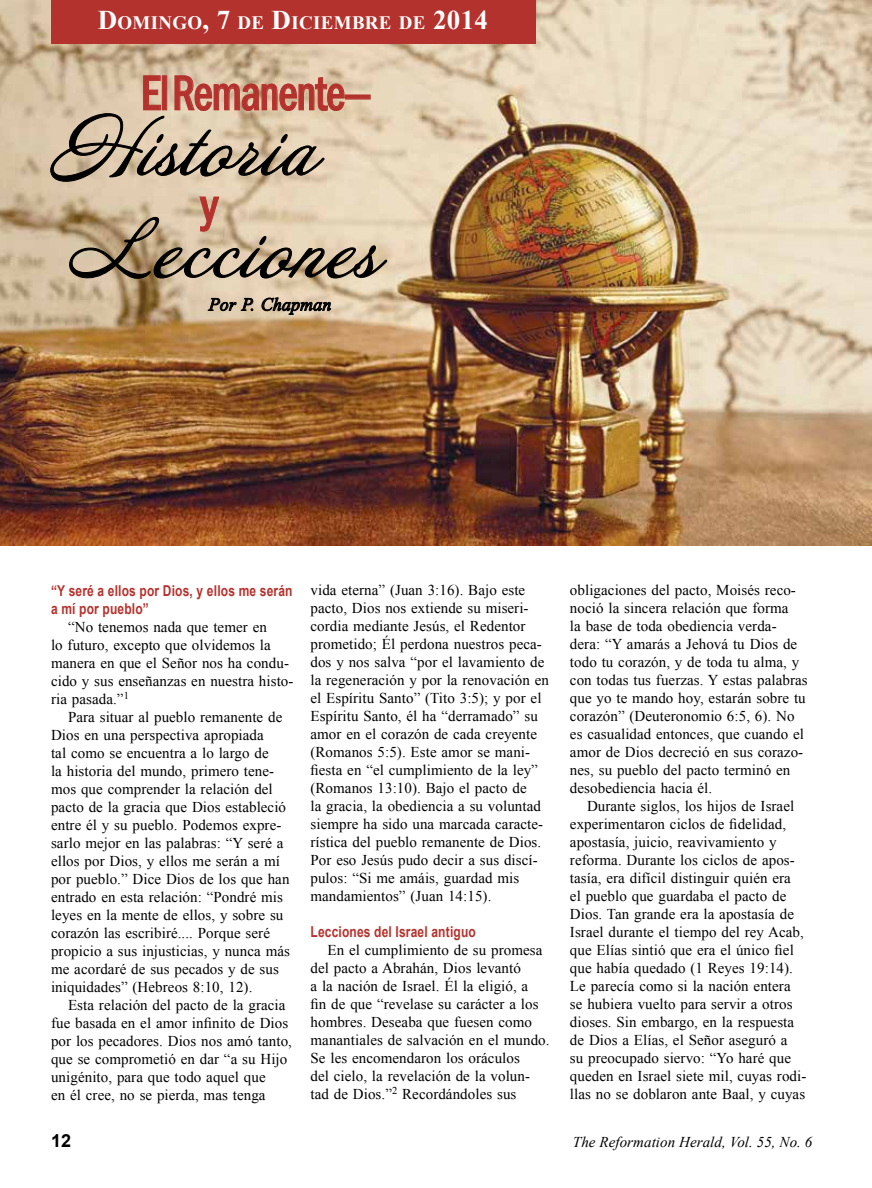
<style>
.page{position:relative;width:872px;height:1188px;background:#fff}
.page>*{position:absolute;margin:0;border:0;box-sizing:border-box;transform-origin:0 0}
.t1{font:72px/102px "Annabelle";letter-spacing:.005em;color:#000}
.t2{font:500 condensed 51px "Franklin Gothic";letter-spacing:-.025em;color:#b4322d;scale:.85 1}
.t3{font:500 condensed 51px "Franklin Gothic";letter-spacing:-.025em;color:#b4322d}
.t4{font:700 18.9px "Times New Roman";letter-spacing:.02em;color:#fff}
.t5{font:italic 18px "Times New Roman";letter-spacing:.005em;color:#000}
.t6{font:700 18px "Arial";color:#000}
.t7{font:15px/18px "Times New Roman";letter-spacing:.005em;color:#000}
.t8{font:700 15px/18px "Arial";letter-spacing:.015em;color:#b4322d;scale:.8 1}
.t9{font:italic 15px "Times New Roman";letter-spacing:.005em;color:#000}
.s1{font-size:27px}
</style>
<div class="page">
<img style="left:0;top:0;width:872px;height:546px">
<div style="left:51px;top:0;width:485px;height:44px;background:#b4322d"></div>
<svg style="left:207px;top:298px;width:47px;height:13px"></svg>
<svg style="left:261px;top:297px;width:70px;height:18px"></svg>
<svg style="left:50px;top:75px;width:295px;height:107px;background:#ccb49a"></svg>
<svg style="left:69px;top:196px;width:319px;height:95px;background:#c7b396"></svg>
<p class="t4" style="left:98px;top:9px;width:392px"><span class="s1">D</span>OMINGO<span class="s1">, 7</span> DE <span class="s1">D</span>ICIEMBRE DE <span class="s1">2014</span></p>
<h2 class="t2" style="left:141px;top:59px;width:273px">El Remanente—</h2>
<h1 class="t1" style="left:50px;top:102px;width:331px">Historia<br>Lecciones</h1>
<h2 class="t3" style="left:200px;top:172px;width:20px">y</h2>
<p class="t5" style="left:209px;top:292px;width:124px">Por P. Chapman</p>
<p class="t8" style="left:51px;top:582px;width:303px">“Y seré a ellos por Dios, y ellos me serán a mí por pueblo”</p>
<p class="t7" style="left:51px;top:618px;width:244px;text-indent:17px">“No tenemos nada que temer en<br>lo futuro, excepto que olvidemos la manera en que el Señor nos ha condu&shy;cido y sus enseñanzas en nuestra histo&shy;ria pasada.”<sup>1</sup></p>
<p class="t7" style="left:51px;top:708px;width:240px;text-indent:17px">Para situar al pueblo remanente de Dios en una perspectiva apropiada<br>tal como se encuentra a lo largo de<br>la historia del mundo, primero tene&shy;mos que comprender la relación del pacto de la gracia que Dios estableció entre él y su pueblo. Podemos expre&shy;sarlo mejor en las palabras: “Y seré a ellos por Dios, y ellos me serán a mí por pueblo.” Dice Dios de los que han entrado en esta relación: “Pondré mis leyes en la mente de ellos, y sobre su corazón las escribiré.... Porque seré propicio a sus injusticias, y nunca más me acordaré de sus pecados y de sus iniquidades” (Hebreos 8:10, 12).</p>
<p class="t7" style="left:51px;top:996px;width:242px;text-indent:17px">Esta relación del pacto de la gracia fue basada en el amor infinito de Dios por los pecadores. Dios nos amó tanto, que se comprometió en dar “a su Hijo unigénito, para que todo aquel que<br>en él cree, no se pierda, mas tenga</p>
<p class="t7" style="left:310px;top:581px;width:240px">vida eterna” (Juan 3:16). Bajo este pacto, Dios nos extiende su miseri&shy;cordia mediante Jesús, el Redentor prometido; Él perdona nuestros peca&shy;dos y nos salva “por el lavamiento de la regeneración y por la renovación en el Espíritu Santo” (Tito 3:5); y por el Espíritu Santo, él ha “derramado” su amor en el corazón de cada creyente (Romanos 5:5). Este amor se mani&shy;fiesta en “el cumplimiento de la ley” (Romanos 13:10). Bajo el pacto de<br>la gracia, la obediencia a su voluntad siempre ha sido una marcada caracte&shy;rística del pueblo remanente de Dios.<br>Por eso Jesús pudo decir a sus discí&shy;pulos: “Si me amáis, guardad mis mandamientos” (Juan 14:15).</p>
<p class="t8" style="left:310px;top:924px;width:208px">Lecciones del Israel antiguo</p>
<p class="t7" style="left:310px;top:941px;width:241px;text-indent:17px">En el cumplimiento de su promesa del pacto a Abrahán, Dios levantó<br>a la nación de Israel. Él la eligió, a<br>fin de que “revelase su carácter a los hombres. Deseaba que fuesen como manantiales de salvación en el mundo.<br>Se les encomendaron los oráculos<br>del cielo, la revelación de la volun&shy;tad de Dios.”<sup>2</sup> Recordándoles sus</p>
<p class="t7" style="left:570px;top:581px;width:239px">obligaciones del pacto, Moisés reco&shy;noció la sincera relación que forma<br>la base de toda obediencia verda&shy;dera: “Y amarás a Jehová tu Dios de todo tu corazón, y de toda tu alma, y con todas tus fuerzas. Y estas palabras que yo te mando hoy, estarán sobre tu corazón” (Deuteronomio 6:5, 6). No es casualidad entonces, que cuando el amor de Dios decreció en sus corazo&shy;nes, su pueblo del pacto terminó en desobediencia hacia él.</p>
<p class="t7" style="left:570px;top:797px;width:238px;text-indent:17px">Durante siglos, los hijos de Israel experimentaron ciclos de fidelidad, apostasía, juicio, reavivamiento y reforma. Durante los ciclos de apos&shy;tasía, era difícil distinguir quién era<br>el pueblo que guardaba el pacto de Dios. Tan grande era la apostasía de Israel durante el tiempo del rey Acab, que Elías sintió que era el único fiel que había quedado (1 Reyes 19:14).<br>Le parecía como si la nación entera se hubiera vuelto para servir a otros dioses. Sin embargo, en la respuesta de Dios a Elías, el Señor aseguró a<br>su preocupado siervo: “Yo haré que queden en Israel siete mil, cuyas rodi&shy;llas no se doblaron ante Baal, y cuyas</p>
<p class="t6" style="left:51px;top:1129px;width:22px">12</p>
<p class="t9" style="left:573px;top:1132px;width:241px">The Reformation Herald, Vol. 55, No. 6</p>
</div>
